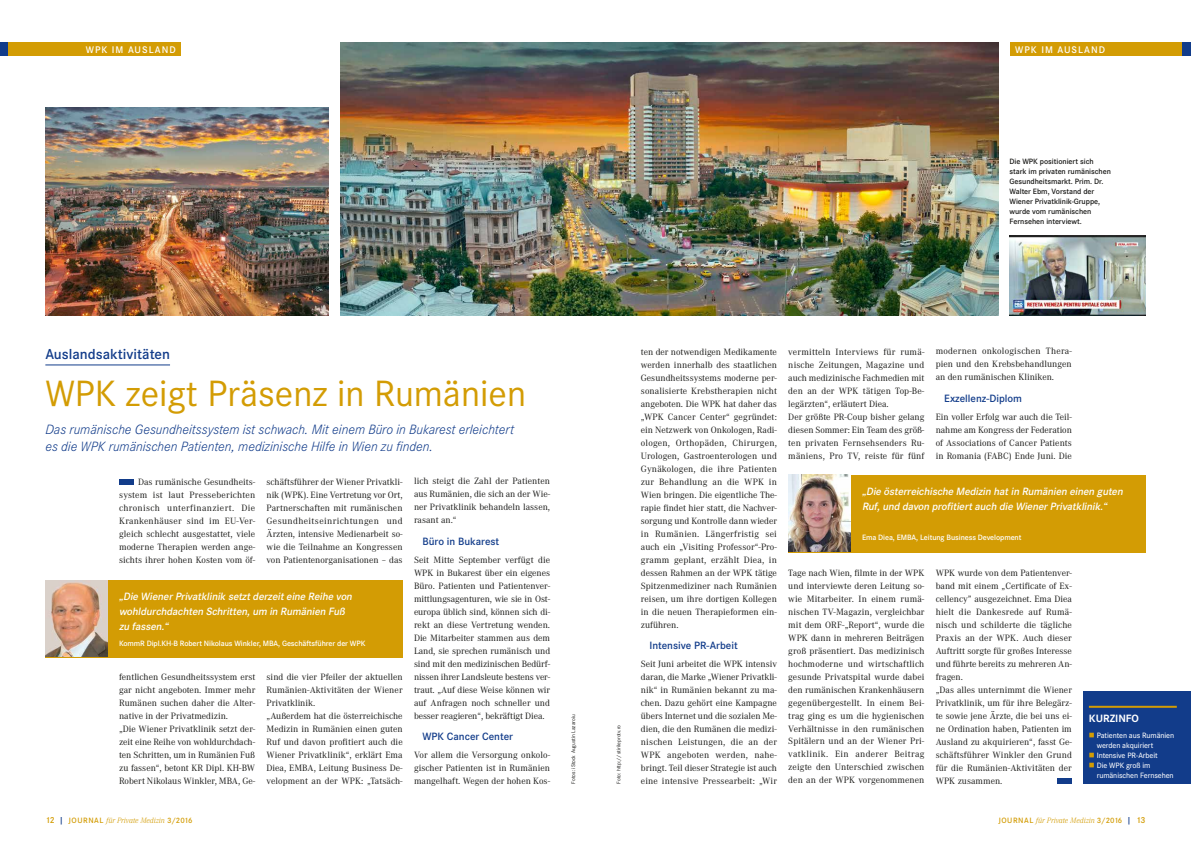
<style>
.page{position:relative;width:1191px;height:842px;background:#fff}
.page>*{position:absolute;margin:0;border:0;box-sizing:border-box;transform-origin:0 0}
.t1{font:38px "Corporate S";color:#d39c04}
.t2{font:600 15px "Corporate S";color:#123c8a}
.t3{font:italic 300 14px/17px "Corporate S";color:#123c8a}
.t4{font:italic 600 11px/15px "Corporate S";color:#fff}
.t5{font:600 11px "Corporate S";color:#123c8a}
.t6{font:700 11px "Corporate S";color:#fff}
.t7{font:10px "Corporate STOT Dem";letter-spacing:.1em;color:#fff}
.t8{font:9.5px/13px "Corporate ATOT";color:#1a1a18;text-align:justify}
.t9{font:8px/10px "Corporate STOT Dem";letter-spacing:-.005em;color:#1a1a18}
.t10{font:8px "Corporate STOT Dem";letter-spacing:-.01em;color:#fff}
.t11{font:500 8px/10px "Corporate STOT";letter-spacing:-.01em;color:#fff}
.t12{font:italic 300 8px "Corporate ATOT";color:#d39c04}
.t13{font:5.5px "Corporate S";color:#1a1a18}
.s1{font-family:"Corporate STOT Dem";font-weight:400;font-style:normal;font-size:9px}
.s2{font-family:"Corporate STOT Dem";font-weight:400;font-style:normal;font-size:9px;color:#123c8a}
.s3{font-family:"Corporate STOT Dem";font-weight:400;font-style:normal}
.s4{color:#d39c04}
</style>
<div class="page">
<div style="left:1009px;top:43px;width:173px;height:13px;background:#d39c04"></div>
<div style="left:1182px;top:43px;width:9px;height:13px;background:#123c8a"></div>
<hr style="left:45px;top:365px;width:125px;height:1px;background:#123c8a">
<div style="left:119px;top:479px;width:14px;height:6px;background:#123c8a"></div>
<div style="left:0;top:43px;width:9px;height:13px;background:#123c8a"></div>
<div style="left:9px;top:43px;width:172px;height:13px;background:#d39c04"></div>
<div style="left:45px;top:580px;width:358px;height:78px;background:#d39c04"></div>
<img style="left:45px;top:580px;width:63px;height:77px">
<img style="left:340px;top:43px;width:658px;height:273px">
<div style="left:1083px;top:691px;width:108px;height:93px;background:#123c8a"></div>
<hr style="left:1089px;top:706px;width:87px;height:2px;background:#d39c04">
<div style="left:1057px;top:778px;width:14px;height:6px;background:#123c8a"></div>
<img style="left:1009px;top:235px;width:136px;height:81px">
<div style="left:788px;top:475px;width:357px;height:77px;background:#d39c04"></div>
<img style="left:788px;top:475px;width:62px;height:76px">
<img style="left:45px;top:108px;width:284px;height:208px">
<p class="t7" style="left:86px;top:44px;width:92px">WPK IM AUSLAND</p>
<p class="t7" style="left:1015px;top:44px;width:92px">WPK IM AUSLAND</p>
<p class="t9" style="left:1009px;top:157px;width:103px">Die WPK positioniert sich stark im privaten rumänischen<br>Gesundheitsmarkt. Prim. Dr.<br>Walter Ebm, Vorstand der<br>Wiener Privatklinik-Gruppe, wurde vom rumänischen<br>Fernsehen interviewt.</p>
<h2 class="t2" style="left:45px;top:345px;width:126px">Auslandsaktivitäten</h2>
<h1 class="t1" style="left:45px;top:371px;width:482px">WPK zeigt Präsenz in Rumänien</h1>
<h3 class="t3" style="left:45px;top:421px;width:470px">Das rumänische Gesundheitssystem ist schwach. Mit einem Büro in Bukarest erleichtert es die WPK rumänischen Patienten, medizinische Hilfe in Wien zu finden.</h3>
<p class="t8" style="left:119px;top:475px;width:138px;text-indent:19px">Das rumänische Gesundheits&shy;system ist laut Presseberichten chronisch unterfinanziert. Die Krankenhäuser sind im EU-Ver&shy;gleich schlecht ausgestattet, viele moderne Therapien werden ange&shy;sichts ihrer hohen Kosten vom öf-</p>
<p class="t8" style="left:414px;top:475px;width:138px">lich steigt die Zahl der Patienten aus Rumänien, die sich an der Wie&shy;ner Privatklinik behandeln lassen, rasant an.“</p>
<p class="t5" style="left:422px;top:535px;width:78px">Büro in Bukarest</p>
<p class="t8" style="left:414px;top:553px;width:138px">Seit Mitte September verfügt die WPK in Bukarest über ein eigenes Büro. Patienten und Patientenver&shy;mittlungsagenturen, wie sie in Ost&shy;europa üblich sind, können sich di&shy;rekt an diese Vertretung wenden.<br>Die Mitarbeiter stammen aus dem Land, sie sprechen rumänisch und sind mit den medizinischen Bedürf&shy;nissen ihrer Landsleute bestens ver&shy;traut. „Auf diese Weise können wir auf Anfragen noch schneller und besser reagieren“, bekräftigt Diea.</p>
<p class="t5" style="left:422px;top:730px;width:92px">WPK Cancer Center</p>
<p class="t8" style="left:414px;top:748px;width:138px">Vor allem die Versorgung onkolo&shy;gischer Patienten ist in Rumänien mangelhaft. Wegen der hohen Kos-</p>
<p class="t8" style="left:266px;top:475px;width:138px">schäftsführer der Wiener Privatkli&shy;nik (WPK). Eine Vertretung vor Ort, Partnerschaften mit rumänischen Gesundheitseinrichtungen und Ärzten, intensive Medienarbeit so&shy;wie die Teilnahme an Kongressen von Patientenorganisationen – das</p>
<p class="t4" style="left:119px;top:589px;width:237px">„Die WienerPrivatklinik setztderzeiteine Reihe von wohldurchdachten Schritten,um in Rumänien Fuß zu fassen.“</p>
<p class="t10" style="left:119px;top:638px;width:248px">KommR Dipl.KH-B Robert Nikolaus Winkler, MBA, Geschäftsführer der WPK</p>
<p class="t8" style="left:266px;top:670px;width:138px;text-align:left">sind die vier Pfeiler der aktuellen<br>Rumänien-Aktivitäten der Wiener<br>Privatklinik.<br>„Außerdem hat die österreichische<br>Medizin in Rumänien einen guten<br>Ruf und davon profitiert auch die<br>Wiener Privatklinik“, erklärt Ema<br>Diea, EMBA, Leitung Business De&shy;velopment an der WPK: „Tatsäch-</p>
<p class="t8" style="left:119px;top:670px;width:138px;text-align:left">fentlichen Gesundheitssystem erst gar nicht angeboten. Immer mehr Rumänen suchen daher die Alter&shy;native in der Privatmedizin.<br>„Die Wiener Privatklinik setzt der&shy;zeit eine Reihe von wohldurchdach&shy;ten Schritten, um in Rumänien Fuß zu fassen“, betont KR Dipl. KH-BW Robert Nikolaus Winkler, MBA, Ge-</p>
<p class="t12" style="left:45px;top:815px;width:149px"><span class="s1">12</span> <span class="s2">|</span> <span class="s3">JOURNAL</span> für Private Medizin <span class="s3">3/2016</span></p>
<p class="t13" style="left:570px;top:784px;width:71px;rotate:-90deg">Fotos: iStock Augustin Lazaroiu</p>
<p class="t13" style="left:615px;top:784px;width:60px;rotate:-90deg">Foto: http://stirileprotv.ro</p>
<p class="t8" style="left:641px;top:345px;width:138px">ten der notwendigen Medikamente werden innerhalb des staatlichen Gesundheitssystems moderne per&shy;sonalisierte Krebstherapien nicht angeboten. Die WPK hat daher das „WPK Cancer Center“ gegründet: ein Netzwerk von Onkologen, Radi&shy;ologen, Orthopäden, Chirurgen, Urologen, Gastroenterologen und Gynäkologen, die ihre Patienten zur Behandlung an die WPK in Wien bringen. Die eigentliche The&shy;rapie findet hier statt, die Nachver&shy;sorgung und Kontrolle dann wieder in Rumänien. Längerfristig sei auch ein „Visiting Professor“-Pro&shy;gramm geplant, erzählt Diea, in dessen Rahmen an der WPK tätige Spitzenmediziner nach Rumänien reisen, um ihre dortigen Kollegen in die neuen Therapieformen ein&shy;zuführen.</p>
<p class="t5" style="left:649px;top:639px;width:90px">Intensive PR-Arbeit</p>
<p class="t8" style="left:641px;top:657px;width:138px">Seit Juni arbeitet die WPK intensiv daran, die Marke „Wiener Privatkli&shy;nik“ in Rumänien bekannt zu ma&shy;chen. Dazu gehört eine Kampagne übers Internet und die sozialen Me&shy;dien, die den Rumänen die medizi&shy;nischen Leistungen, die an der WPK angeboten werden, nahe&shy;bringt. Teil dieser Strategie ist auch eine intensive Pressearbeit: „Wir</p>
<p class="t8" style="left:788px;top:345px;width:138px;text-align:left">vermitteln Interviews für rumä&shy;nische Zeitungen, Magazine und auch medizinische Fachmedien mit den an der WPK tätigen Top-Be&shy;legärzten“, erläutert Diea.<br>Der größte PR-Coup bisher gelang diesen Sommer: Ein Team des größ&shy;ten privaten Fernsehsenders Ru&shy;mäniens, Pro TV, reiste für fünf</p>
<p class="t8" style="left:935px;top:345px;width:138px">modernen onkologischen Thera&shy;pien und den Krebsbehandlungen an den rumänischen Kliniken.</p>
<p class="t5" style="left:944px;top:392px;width:79px">Exzellenz-Diplom</p>
<p class="t8" style="left:935px;top:410px;width:138px">Ein voller Erfolg war auch die Teil&shy;nahme am Kongress der Federation of Associations of Cancer Patients in Romania (FABC) Ende Juni. Die</p>
<p class="t4" style="left:862px;top:484px;width:264px">„Die österreichische Medizin hatin Rumänien einen guten<br>Ruf,und davon profitiertauch die WienerPrivatklinik.“</p>
<p class="t10" style="left:862px;top:533px;width:161px">Ema Diea, EMBA, Leitung Business Development</p>
<p class="t8" style="left:788px;top:566px;width:138px">Tage nach Wien, filmte in der WPK und interviewte deren Leitung so&shy;wie Mitarbeiter. In einem rumä&shy;nischen TV-Magazin, vergleichbar mit dem ORF-„Report“, wurde die WPK dann in mehreren Beiträgen groß präsentiert. Das medizinisch hochmoderne und wirtschaftlich gesunde Privatspital wurde dabei den rumänischen Krankenhäusern gegenübergestellt. In einem Bei&shy;trag ging es um die hygienischen Verhältnisse in den rumänischen Spitälern und an der Wiener Pri&shy;vatklinik. Ein anderer Beitrag zeigte den Unterschied zwischen den an der WPK vorgenommenen</p>
<p class="t8" style="left:935px;top:566px;width:138px;text-align:left">WPK wurde von dem Patientenver&shy;band mit einem „Certificate of Ex&shy;cellency” ausgezeichnet. Ema Diea hielt die Dankesrede auf Rumä&shy;nisch und schilderte die tägliche<br>Praxis an der WPK. Auch dieser<br>Auftritt sorgte für großes Interesse und führte bereits zu mehreren An&shy;fragen.<br>„Das alles unternimmt die Wiener<br>Privatklinik, um für ihre Belegärz&shy;te sowie jene Ärzte, die bei uns ei&shy;ne Ordination haben, Patienten im<br>Ausland zu akquirieren“, fasst Ge&shy;schäftsführer Winkler den Grund für die Rumänien-Aktivitäten der<br>WPK zusammen.</p>
<p class="t6" style="left:1089px;top:712px;width:52px">KURZINFO</p>
<p class="t11" style="left:1096px;top:730px;width:79px;text-indent:-8px"><span class="s4">■</span> Patienten aus Rumänien werden akquiriert</p>
<p class="t11" style="left:1089px;top:750px;width:70px"><span class="s4">■</span> Intensive PR-Arbeit</p>
<p class="t11" style="left:1096px;top:760px;width:79px;text-indent:-8px"><span class="s4">■</span> Die WPK groß im rumänischen Fernsehen</p>
<p class="t12" style="left:998px;top:815px;width:149px"><span class="s3">JOURNAL</span> für Private Medizin <span class="s3">3/2016</span> <span class="s2">|</span> <span class="s1">13</span></p>
</div>
